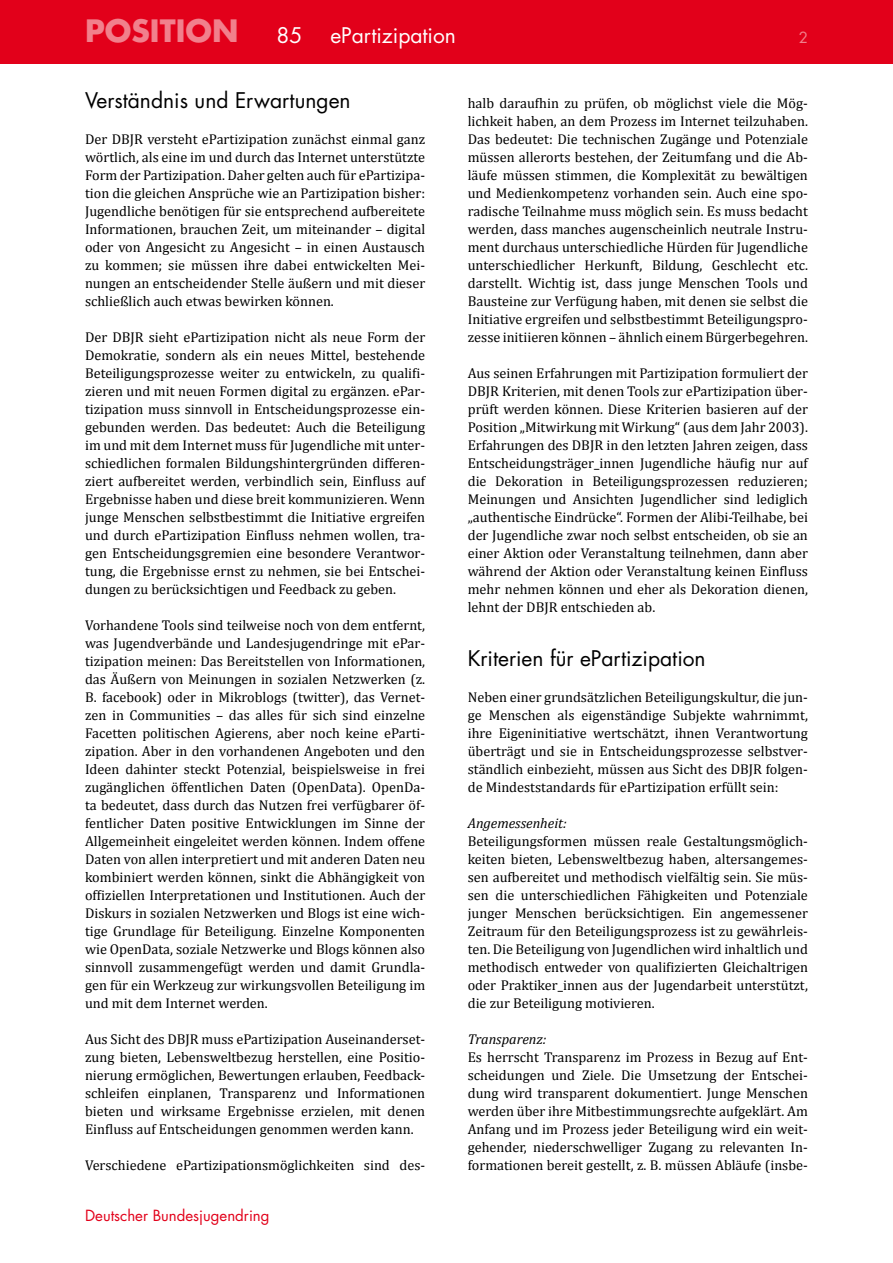
<style>
.page{position:relative;width:893px;height:1263px;background:#fff}
.page>*{position:absolute;margin:0;border:0;box-sizing:border-box;transform-origin:0 0}
.t1{font:700 30px "Futura Std";color:#f1808c}
.t2{font:21px "Futura Std";color:#000}
.t3{font:21px "Futura Std";color:#fff}
.t4{font:15px "Futura Std";color:#e2001a}
.t5{font:15px "Futura Std";color:#f1808c}
.t6{font:14.25px/18px "Cambria";color:#000;text-align:justify}
.t7{font:italic 14.25px "Cambria";color:#000}
</style>
<div class="page">
<div style="left:0;top:0;width:893px;height:64px;background:#e2001a"></div>
<h1 class="t1" style="left:85px;top:11px;width:155px">POSITION</h1>
<h2 class="t3" style="left:276px;top:22px;width:27px">85</h2>
<h2 class="t3" style="left:330px;top:22px;width:127px">ePartizipation</h2>
<p class="t5" style="left:799px;top:28px;width:11px">2</p>
<h2 class="t2" style="left:85px;top:87px;width:267px">Verständnis und Erwartungen</h2>
<p class="t6" style="left:85px;top:130px;width:342px">Der DBJR versteht ePartizipation zunächst einmal ganz wörtlich, als eine im und durch das Internet unterstützte Form der Partizipation. Daher gelten auch für ePartizipa&shy;tion die gleichen Ansprüche wie an Partizipation bisher:<br>Jugendliche benötigen für sie entsprechend aufbereitete Informationen, brauchen Zeit, um miteinander – digital oder von Angesicht zu Angesicht – in einen Austausch zu kommen; sie müssen ihre dabei entwickelten Mei&shy;nungen an entscheidender Stelle äußern und mit dieser schließlich auch etwas bewirken können.</p>
<p class="t6" style="left:85px;top:328px;width:342px">Der DBJR sieht ePartizipation nicht als neue Form der Demokratie, sondern als ein neues Mittel, bestehende Beteiligungsprozesse weiter zu entwickeln, zu qualifi&shy;zieren und mit neuen Formen digital zu ergänzen. ePar&shy;tizipation muss sinnvoll in Entscheidungsprozesse ein&shy;gebunden werden. Das bedeutet: Auch die Beteiligung im und mit dem Internet muss für Jugendliche mit unter&shy;schiedlichen formalen Bildungshintergründen differen&shy;ziert aufbereitet werden, verbindlich sein, Einfluss auf Ergebnisse haben und diese breit kommunizieren. Wenn junge Menschen selbstbestimmt die Initiative ergreifen und durch ePartizipation Einfluss nehmen wollen, tra&shy;gen Entscheidungsgremien eine besondere Verantwor&shy;tung, die Ergebnisse ernst zu nehmen, sie bei Entschei&shy;dungen zu berücksichtigen und Feedback zu geben.</p>
<p class="t6" style="left:85px;top:616px;width:342px">Vorhandene Tools sind teilweise noch von dem entfernt, was Jugendverbände und Landesjugendringe mit ePar&shy;tizipation meinen: Das Bereitstellen von Informationen, das Äußern von Meinungen in sozialen Netzwerken (z.<br>B. facebook) oder in Mikroblogs (twitter), das Vernet&shy;zen in Communities – das alles für sich sind einzelne Facetten politischen Agierens, aber noch keine eParti&shy;zipation. Aber in den vorhandenen Angeboten und den Ideen dahinter steckt Potenzial, beispielsweise in frei zugänglichen öffentlichen Daten (OpenData). OpenDa&shy;ta bedeutet, dass durch das Nutzen frei verfügbarer öf&shy;fentlicher Daten positive Entwicklungen im Sinne der Allgemeinheit eingeleitet werden können. Indem offene Daten von allen interpretiert und mit anderen Daten neu kombiniert werden können, sinkt die Abhängigkeit von offiziellen Interpretationen und Institutionen. Auch der Diskurs in sozialen Netzwerken und Blogs ist eine wich&shy;tige Grundlage für Beteiligung. Einzelne Komponenten wie OpenData, soziale Netzwerke und Blogs können also sinnvoll zusammengefügt werden und damit Grundla&shy;gen für ein Werkzeug zur wirkungsvollen Beteiligung im und mit dem Internet werden.</p>
<p class="t6" style="left:85px;top:1030px;width:342px">Aus Sicht des DBJR muss ePartizipation Auseinanderset&shy;zung bieten, Lebensweltbezug herstellen, eine Positio&shy;nierung ermöglichen, Bewertungen erlauben, Feedback&shy;schleifen einplanen, Transparenz und Informationen bieten und wirksame Ergebnisse erzielen, mit denen Einfluss auf Entscheidungen genommen werden kann.</p>
<p class="t6" style="left:85px;top:1156px;width:342px">Verschiedene ePartizipationsmöglichkeiten sind des-</p>
<p class="t4" style="left:85px;top:1206px;width:186px">Deutscher Bundesjugendring</p>
<p class="t6" style="left:468px;top:94px;width:342px">halb daraufhin zu prüfen, ob möglichst viele die Mög&shy;lichkeit haben, an dem Prozess im Internet teilzuhaben.<br>Das bedeutet: Die technischen Zugänge und Potenziale müssen allerorts bestehen, der Zeitumfang und die Ab&shy;läufe müssen stimmen, die Komplexität zu bewältigen und Medienkompetenz vorhanden sein. Auch eine spo&shy;radische Teilnahme muss möglich sein. Es muss bedacht werden, dass manches augenscheinlich neutrale Instru&shy;ment durchaus unterschiedliche Hürden für Jugendliche unterschiedlicher Herkunft, Bildung, Geschlecht etc. darstellt. Wichtig ist, dass junge Menschen Tools und Bausteine zur Verfügung haben, mit denen sie selbst die Initiative ergreifen und selbstbestimmt Beteiligungspro&shy;zesse initiieren können – ähnlich einem Bürgerbegehren.</p>
<p class="t6" style="left:468px;top:364px;width:342px">Aus seinen Erfahrungen mit Partizipation formuliert der DBJR Kriterien, mit denen Tools zur ePartizipation über&shy;prüft werden können. Diese Kriterien basieren auf der Position „Mitwirkung mit Wirkung“ (aus dem Jahr 2003).<br>Erfahrungen des DBJR in den letzten Jahren zeigen, dass Entscheidungsträger_innen Jugendliche häufig nur auf die Dekoration in Beteiligungsprozessen reduzieren; Meinungen und Ansichten Jugendlicher sind lediglich „authentische Eindrücke“. Formen der Alibi-Teilhabe, bei der Jugendliche zwar noch selbst entscheiden, ob sie an einer Aktion oder Veranstaltung teilnehmen, dann aber während der Aktion oder Veranstaltung keinen Einfluss mehr nehmen können und eher als Dekoration dienen, lehnt der DBJR entschieden ab.</p>
<h2 class="t2" style="left:468px;top:645px;width:239px">Kriterien für ePartizipation</h2>
<p class="t6" style="left:468px;top:688px;width:342px">Neben einer grundsätzlichen Beteiligungskultur, die jun&shy;ge Menschen als eigenständige Subjekte wahrnimmt, ihre Eigeninitiative wertschätzt, ihnen Verantwortung überträgt und sie in Entscheidungsprozesse selbstver&shy;ständlich einbezieht, müssen aus Sicht des DBJR folgen&shy;de Mindeststandards für ePartizipation erfüllt sein:</p>
<p class="t7" style="left:468px;top:814px;width:101px">Angemessenheit:</p>
<p class="t6" style="left:468px;top:832px;width:342px">Beteiligungsformen müssen reale Gestaltungsmöglich&shy;keiten bieten, Lebensweltbezug haben, altersangemes&shy;sen aufbereitet und methodisch vielfältig sein. Sie müs&shy;sen die unterschiedlichen Fähigkeiten und Potenziale junger Menschen berücksichtigen. Ein angemessener Zeitraum für den Beteiligungsprozess ist zu gewährleis&shy;ten. Die Beteiligung von Jugendlichen wird inhaltlich und methodisch entweder von qualifizierten Gleichaltrigen oder Praktiker_innen aus der Jugendarbeit unterstützt, die zur Beteiligung motivieren.</p>
<p class="t7" style="left:468px;top:1030px;width:80px">Transparenz:</p>
<p class="t6" style="left:468px;top:1048px;width:342px">Es herrscht Transparenz im Prozess in Bezug auf Ent&shy;scheidungen und Ziele. Die Umsetzung der Entschei&shy;dung wird transparent dokumentiert. Junge Menschen werden über ihre Mitbestimmungsrechte aufgeklärt. Am Anfang und im Prozess jeder Beteiligung wird ein weit&shy;gehender, niederschwelliger Zugang zu relevanten In&shy;formationen bereit gestellt, z. B. müssen Abläufe (insbe-</p>
</div>
